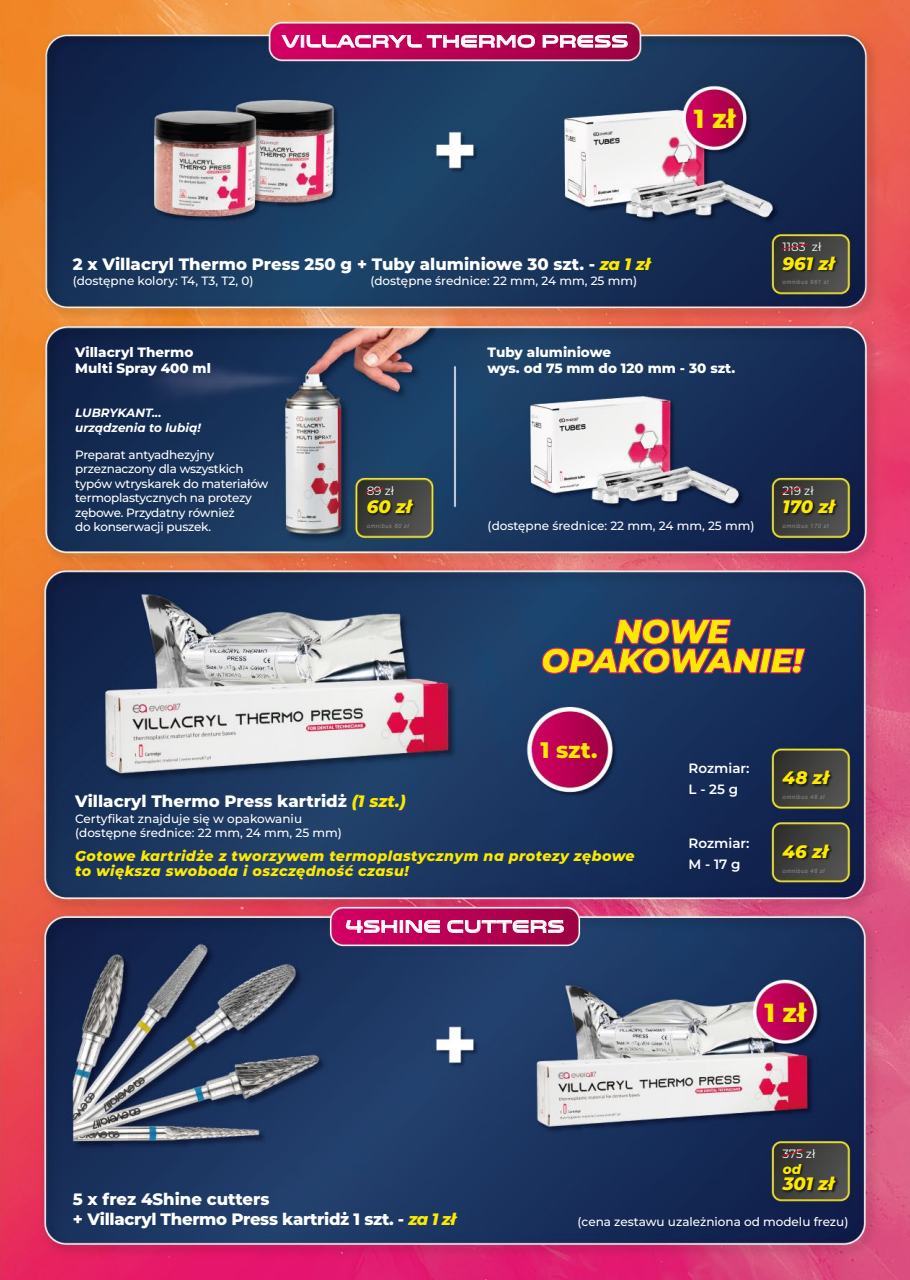
<style>
.page{position:relative;width:910px;height:1280px;background:#fff}
.page>*{position:absolute;margin:0;border:0;box-sizing:border-box;transform-origin:0 0}
.t1{font:800 26.1px "Montserrat";color:#fce900}
.t2{font:800 22.5px "Montserrat";color:#fce900}
.t3{font:italic 800 18px "Montserrat";color:#fce900}
.t4{font:17.1px "Venera 900";letter-spacing:.035em;color:#fff}
.t5{font:800 16.5px "Montserrat";color:#fff}
.t6{font:800 16.5px/19.8px "Montserrat";letter-spacing:-.02em;color:#fff}
.t7{font:italic 800 14.25px/15px "Montserrat";letter-spacing:.03em;color:#fce900}
.t8{font:800 13.5px/16.2px "Montserrat";color:#fff}
.t9{font:600 13.5px/21px "Montserrat";color:#fff}
.t10{font:italic 800 13.5px "Montserrat";color:#fce900}
.t11{font:500 12px/14.4px "Montserrat";color:#fff}
.t12{font:500 12px/14.4px "Montserrat";letter-spacing:-.02em;color:#fff}
.t13{font:italic 700 12px/15px "Montserrat";color:#fff}
.t14{font:12px "Montserrat";color:#fff}
.t15{font:italic 6px "Arial";letter-spacing:.07em;color:#878787}
.s1{font-style:italic;color:#fce900}
</style>
<div class="page">
<img style="left:0;top:0;width:910px;height:1280px">
<img style="left:781px;top:253px;width:59px;height:26px">
<img style="left:365px;top:496px;width:53px;height:26px">
<img style="left:781px;top:496px;width:59px;height:26px">
<svg style="left:282px;top:35px;width:253px;height:13px;background:#d24c89"></svg>
<svg style="left:543px;top:35px;width:85px;height:13px"></svg>
<svg style="left:346px;top:920px;width:94px;height:13px"></svg>
<svg style="left:447px;top:920px;width:117px;height:13px;background:#c85789"></svg>
<img style="left:781px;top:768px;width:53px;height:25px">
<img style="left:781px;top:841px;width:53px;height:26px">
<img style="left:780px;top:1161px;width:60px;height:38px">
<svg style="left:542px;top:618px;width:263px;height:56px;background:#827043"></svg>
<svg style="left:780px;top:243px;width:29px;height:7px"></svg>
<svg style="left:364px;top:487px;width:21px;height:7px"></svg>
<svg style="left:780px;top:486px;width:23px;height:8px"></svg>
<svg style="left:780px;top:1149px;width:25px;height:8px"></svg>
<h3 class="t4" style="left:282px;top:31px;width:348px">VILLACRYL THERMO PRESS</h3>
<h1 class="t1" style="left:694px;top:100px;width:43px">1 zł</h1>
<h3 class="t5" style="left:73px;top:252px;width:579px">2 x Villacryl Thermo Press 250 g + Tuby aluminiowe 30 szt. - <span class="s1">za 1 zł</span></h3>
<p class="t11" style="left:73px;top:273px;width:182px">(dostępne kolory: T4, T3, T2, 0)</p>
<p class="t11" style="left:370px;top:273px;width:268px">(dostępne średnice: 22 mm, 24 mm, 25 mm)</p>
<p class="t8" style="left:75px;top:343px;width:137px">Villacryl Thermo<br>Multi Spray 400 ml</p>
<p class="t13" style="left:75px;top:404px;width:127px">LUBRYKANT... urządzenia to lubią!</p>
<p class="t12" style="left:75px;top:447px;width:195px">Preparat antyadhezyjny przeznaczony dla wszystkich typów wtryskarek do materiałów termoplastycznych na protezy zębowe. Przydatny również<br>do konserwacji puszek.</p>
<p class="t14" style="left:367px;top:482px;width:29px">89 zł</p>
<p class="t15" style="left:367px;top:522px;width:44px">omnibus 60 zł</p>
<h3 class="t3" style="left:367px;top:494px;width:47px">60 zł</h3>
<p class="t8" style="left:488px;top:343px;width:249px">Tuby aluminiowe<br>wys. od 75 mm do 120 mm - 30 szt.</p>
<p class="t11" style="left:488px;top:518px;width:268px">(dostępne średnice: 22 mm, 24 mm, 25 mm)</p>
<p class="t14" style="left:783px;top:239px;width:40px">1183 zł</p>
<p class="t15" style="left:783px;top:278px;width:47px">omnibus 961 zł</p>
<h3 class="t3" style="left:783px;top:250px;width:54px">961 zł</h3>
<p class="t14" style="left:783px;top:482px;width:33px">219 zł</p>
<p class="t15" style="left:783px;top:522px;width:47px">omnibus 170 zł</p>
<h3 class="t3" style="left:783px;top:494px;width:54px">170 zł</h3>
<h3 class="t5" style="left:75px;top:789px;width:332px">Villacryl Thermo Press kartridż <span class="s1">(1 szt.)</span></h3>
<p class="t11" style="left:75px;top:811px;width:268px">Certyfikat znajduje się w opakowaniu (dostępne średnice: 22 mm, 24 mm, 25 mm)</p>
<h2 class="t2" style="left:540px;top:733px;width:59px">1 szt.</h2>
<p class="t7" style="left:75px;top:848px;width:561px">Gotowe kartridże z tworzywem termoplastycznym na protezy zębowe to większa swoboda i oszczędność czasu!</p>
<h3 class="t4" style="left:346px;top:916px;width:220px">4SHINE CUTTERS</h3>
<p class="t9" style="left:689px;top:757px;width:62px">Rozmiar:<br>L - 25 g</p>
<p class="t9" style="left:689px;top:832px;width:62px">Rozmiar:<br>M - 17 g</p>
<h3 class="t3" style="left:783px;top:765px;width:48px">48 zł</h3>
<p class="t15" style="left:783px;top:793px;width:44px">omnibus 48 zł</p>
<h3 class="t3" style="left:783px;top:838px;width:47px">46 zł</h3>
<p class="t15" style="left:783px;top:867px;width:44px">omnibus 46 zł</p>
<h1 class="t1" style="left:764px;top:993px;width:43px">1 zł</h1>
<p class="t14" style="left:783px;top:1146px;width:34px">375 zł</p>
<h3 class="t6" style="left:73px;top:1188px;width:385px">5 x frez 4Shine cutters<br>+ Villacryl Thermo Press kartridż 1 szt. - <span class="s1">za 1 zł</span></h3>
<p class="t10" style="left:783px;top:1159px;width:20px">od</p>
<h3 class="t3" style="left:783px;top:1171px;width:53px">301 zł</h3>
<p class="t11" style="left:578px;top:1214px;width:272px">(cena zestawu uzależniona od modelu frezu)</p>
</div>
